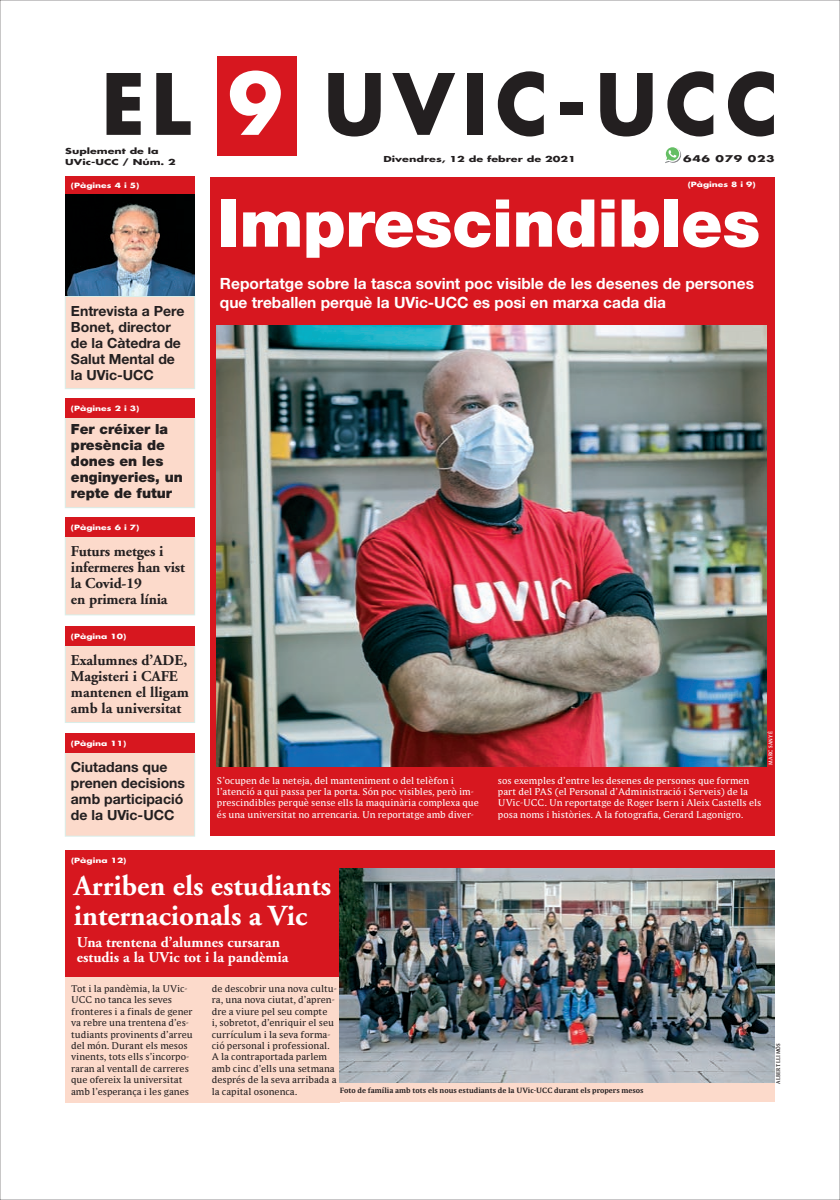
<style>
.page{position:relative;width:840px;height:1200px;background:#fff}
.page>*{position:absolute;margin:0;border:0;box-sizing:border-box;transform-origin:0 0}
.t1{font:700 82px "Futura";letter-spacing:.1em;color:#231f20}
.t2{font:900 66px "Helvetica Neue";letter-spacing:-.005em;color:#fff}
.t3{font:700 29px/30px "Adobe Garamond";color:#fff}
.t4{font:700 15.5px/19px "Helvetica Neue";color:#fff}
.t5{font:700 15px/16px "Adobe Garamond";letter-spacing:-.005em;color:#231f20}
.t6{font:700 15px/15px "Adobe Garamond";color:#fff}
.t7{font:700 14px/16px "Helvetica Neue";color:#231f20}
.t8{font:900 14px/16px "Helvetica Neue";color:#231f20}
.t9{font:9px/11.5px "Parable LF";color:#231f20}
.t10{font:9px/11.4px "Parable LF";color:#fff}
.t11{font:700 9px "Futura";letter-spacing:.05em;color:#231f20;scale:1.38 1}
.t12{font:700 8px/11.5px "Futura";color:#231f20;scale:1.38 1}
.t13{font:700 8px "Futura";color:#231f20;scale:1.4 1}
.t14{font:700 7px "Futura";color:#fff;scale:1.3 1}
.t15{font:700 7px "Parable LF";color:#231f20}
.t16{font:700 5px "Parable LF";letter-spacing:.05em;color:#231f20;scale:.86 1}
.t17{font:700 5px "Parable LF";letter-spacing:.05em;color:#fff;scale:.86 1}
.s1{color:#fff}
</style>
<div class="page">
<svg style="left:665px;top:147px;width:15px;height:16px"></svg>
<div style="left:210px;top:177px;width:564px;height:658px;background:#d7171f"></div>
<div style="left:65px;top:417px;width:129px;height:90px;background:#fcdacb"></div>
<div style="left:65px;top:417px;width:129px;height:90px;border:1px solid #d9eee9"></div>
<div style="left:65px;top:398px;width:129px;height:20px;background:#d7171f"></div>
<div style="left:65px;top:296px;width:129px;height:92px;background:#fcdacb"></div>
<div style="left:65px;top:296px;width:129px;height:92px;border:1px solid #d9eee9"></div>
<div style="left:65px;top:177px;width:129px;height:17px;background:#d7171f"></div>
<div style="left:65px;top:536px;width:129px;height:78px;background:#fcdacb"></div>
<div style="left:65px;top:536px;width:129px;height:78px;border:1px solid #d9eee9"></div>
<div style="left:65px;top:517px;width:129px;height:20px;background:#d7171f"></div>
<img style="left:65px;top:194px;width:129px;height:102px">
<div style="left:65px;top:975px;width:274px;height:126px;background:#fcdacb"></div>
<div style="left:65px;top:850px;width:709px;height:18px;background:#d7171f"></div>
<img style="left:217px;top:326px;width:548px;height:440px">
<div style="left:65px;top:867px;width:274px;height:109px;background:#d7171f"></div>
<div style="left:65px;top:752px;width:129px;height:84px;background:#fcdacb"></div>
<div style="left:65px;top:752px;width:129px;height:84px;border:1px solid #d9eee9"></div>
<div style="left:65px;top:733px;width:129px;height:20px;background:#d7171f"></div>
<div style="left:65px;top:645px;width:129px;height:77px;background:#fcdacb"></div>
<div style="left:65px;top:645px;width:129px;height:77px;border:1px solid #d9eee9"></div>
<div style="left:65px;top:626px;width:129px;height:20px;background:#d7171f"></div>
<img style="left:339px;top:868px;width:435px;height:215px">
<div style="left:339px;top:1083px;width:435px;height:18px;background:#fcdacb"></div>
<div style="left:217px;top:56px;width:79px;height:100px;background:#d7171f"></div>
<p class="t1" style="left:101px;top:49px;width:678px">EL <span class="s1">9</span> UVIC-UCC</p>
<p class="t12" style="left:65px;top:145px;width:82px">Suplement de la<br>UVic-UCC / Núm. 2</p>
<p class="t11" style="left:682px;top:152px;width:68px">646 079 023</p>
<p class="t2" style="left:218px;top:184px;width:543px">Imprescindibles</p>
<p class="t4" style="left:220px;top:273px;width:535px">Reportatge sobre la tasca sovint poc visible de les desenes de persones que treballen perquè la UVic-UCC es posi en marxa cada dia</p>
<p class="t13" style="left:383px;top:153px;width:139px">Divendres, 12 de febrer de 2021</p>
<p class="t14" style="left:687px;top:180px;width:54px">(Pàgines 8 i 9)</p>
<p class="t14" style="left:71px;top:181px;width:54px">(Pàgines 4 i 5)</p>
<p class="t7" style="left:71px;top:302px;width:115px">Entrevista a Pere<br>Bonet, director de la Càtedra de<br>Salut Mental de la UVic-UCC</p>
<p class="t14" style="left:71px;top:403px;width:54px">(Pàgines 2 i 3)</p>
<p class="t8" style="left:71px;top:421px;width:113px">Fer créixer la presència de dones en les enginyeries, un repte de futur</p>
<p class="t14" style="left:71px;top:522px;width:54px">(Pàgines 6 i 7)</p>
<p class="t5" style="left:71px;top:543px;width:115px">Futurs metges i infermeres han vist la Covid-19<br>en primera línia</p>
<p class="t14" style="left:71px;top:631px;width:44px">(Pàgina 10)</p>
<p class="t5" style="left:71px;top:652px;width:119px">Exalumnes d’ADE,<br>Magisteri i CAFE mantenen el lligam amb la universitat</p>
<p class="t14" style="left:71px;top:738px;width:44px">(Pàgina 11)</p>
<p class="t7" style="left:71px;top:758px;width:116px">Ciutadans que prenen decisions amb participació de la UVic-UCC</p>
<p class="t17" style="left:766px;top:764px;width:40px;rotate:-90deg">MARC SANYÉ</p>
<p class="t10" style="left:217px;top:774px;width:263px">S’ocupen de la neteja, del manteniment o del telèfon i l’atenció a qui passa per la porta. Són poc visibles, però im&shy;prescindibles perquè sense ells la maquinària complexa que és una universitat no arrencaria. Un reportatge amb diver-</p>
<p class="t10" style="left:497px;top:774px;width:265px">sos exemples d’entre les desenes de persones que formen part del PAS (el Personal d’Administració i Serveis) de la UVic-UCC. Un reportatge de Roger Isern i Aleix Castells els posa noms i històries. A la fotografia, Gerard Lagonigro.</p>
<p class="t14" style="left:71px;top:855px;width:44px">(Pàgina 12)</p>
<p class="t3" style="left:74px;top:871px;width:259px">Arriben els estudiants internacionals a Vic</p>
<p class="t6" style="left:77px;top:935px;width:213px">Una trentena d’alumnes cursaran estudis a la UVic tot i la pandèmia</p>
<p class="t9" style="left:71px;top:982px;width:123px">Tot i la pandèmia, la UVic-<br>UCC no tanca les seves fronteres i a finals de gener va rebre una trentena d’es&shy;tudiants provinents d’arreu del món. Durant els mesos vinents, tots ells s’incorpo&shy;raran al ventall de carreres que ofereix la universitat amb l’esperança i les ganes</p>
<p class="t9" style="left:212px;top:982px;width:126px">de descobrir una nova cultu&shy;ra, una nova ciutat, d’apren&shy;dre a viure pel seu compte<br>i, sobretot, d’enriquir el seu currículum i la seva forma&shy;ció personal i professional.<br>A la contraportada parlem amb cinc d’ells una setmana després de la seva arribada a la capital osonenca.</p>
<p class="t15" style="left:339px;top:1085px;width:305px">Foto de família amb tots els nous estudiants de la UVic-UCC durant els propers mesos</p>
<p class="t16" style="left:774px;top:1083px;width:49px;rotate:-90deg">ALBERT LLIMÓS</p>
</div>
